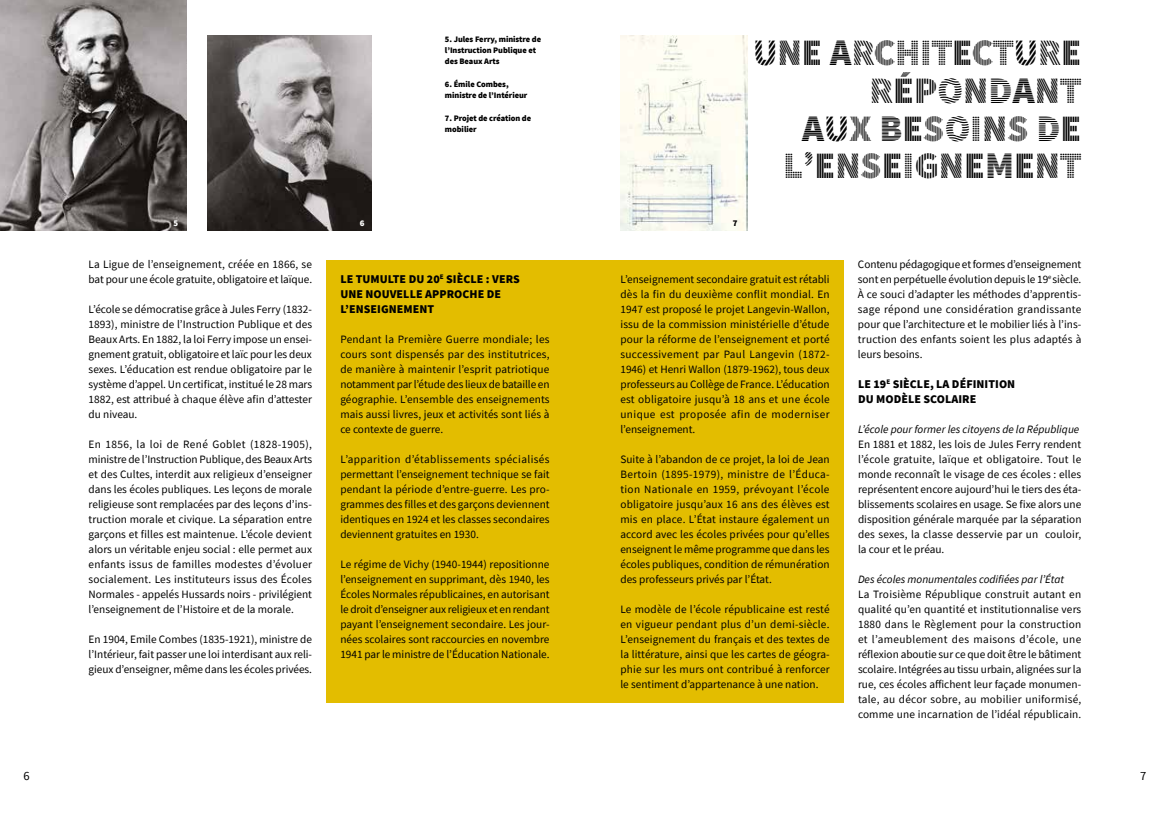
<style>
.page{position:relative;width:1170px;height:826px;background:#fff}
.page>*{position:absolute;margin:0;border:0;box-sizing:border-box;transform-origin:0 0}
.t1{font:900 37.5px/37.5px "Source Sans Pro DISPLAYV2";color:#000;text-align:right}
.t2{font:12.5px "Source Sans Pro";color:#000}
.t3{font:900 11.88px/15px "Source Sans Pro";letter-spacing:.005em;color:#000}
.t4{font:11.25px/15px "Source Sans Pro";color:#000;text-align:justify}
.t5{font:italic 11.25px "Source Sans Pro";color:#000}
.t6{font:900 8.75px "Source Sans Pro";color:#fff}
.t7{font:900 8.75px "Source Sans Pro";color:#000}
.t8{font:900 8.38px/11.2px "Source Sans Pro";letter-spacing:-.005em;color:#000}
</style>
<div class="page">
<div style="left:326px;top:260px;width:517px;height:443px;background:#e3bd00"></div>
<img style="left:620px;top:35px;width:127px;height:195px">
<img style="left:0;top:0;width:186px;height:230px">
<img style="left:207px;top:35px;width:164px;height:195px">
<p class="t8" style="left:445px;top:33px;width:98px">5. Jules Ferry, ministre de l’Instruction Publique et des Beaux Arts</p>
<p class="t8" style="left:445px;top:78px;width:84px">6. Émile Combes, ministre de l’Intérieur</p>
<p class="t8" style="left:445px;top:112px;width:88px">7. Projet de création de mobilier</p>
<p class="t6" style="left:173px;top:217px;width:6px">5</p>
<p class="t6" style="left:360px;top:217px;width:6px">6</p>
<p class="t7" style="left:733px;top:217px;width:6px">7</p>
<h1 class="t1" style="left:753px;top:35px;width:330px">UNE ARCHITECTURE<br>RÉPONDANT<br>AUX BESOINS DE<br>L’ENSEIGNEMENT</h1>
<p class="t4" style="left:89px;top:257px;width:225px">La Ligue de l’enseignement, créée en 1866, se bat pour une école gratuite, obligatoire et laïque.</p>
<p class="t4" style="left:89px;top:302px;width:225px">L’école se démocratise grâce à Jules Ferry (1832- 1893), ministre de l’Instruction Publique et des Beaux Arts. En 1882, la loi Ferry impose un ensei&shy;gnement gratuit, obligatoire et laïc pour les deux sexes. L’éducation est rendue obligatoire par le système d’appel. Un certificat, institué le 28 mars 1882, est attribué à chaque élève afin d’attester du niveau.</p>
<p class="t4" style="left:89px;top:437px;width:225px">En 1856, la loi de René Goblet (1828-1905), ministre de l’Instruction Publique, des Beaux Arts et des Cultes, interdit aux religieux d’enseigner dans les écoles publiques. Les leçons de morale religieuse sont remplacées par des leçons d’ins&shy;truction morale et civique. La séparation entre garçons et filles est maintenue. L’école devient alors un véritable enjeu social : elle permet aux enfants issus de familles modestes d’évoluer socialement. Les instituteurs issus des Écoles Normales - appelés Hussards noirs - privilégient l’enseignement de l’Histoire et de la morale.</p>
<p class="t4" style="left:89px;top:632px;width:225px">En 1904, Emile Combes (1835-1921), ministre de l’Intérieur, fait passer une loi interdisant aux reli&shy;gieux d’enseigner, même dans les écoles privées.</p>
<p class="t3" style="left:340px;top:271px;width:181px">LE TUMULTE DU 20<sup>E</sup> SIÈCLE : VERS<br>UNE NOUVELLE APPROCHE DE<br>L’ENSEIGNEMENT</p>
<p class="t4" style="left:340px;top:332px;width:211px">Pendant la Première Guerre mondiale; les cours sont dispensés par des institutrices, de manière à maintenir l’esprit patriotique notamment par l’étude des lieux de bataille en géographie. L’ensemble des enseignements mais aussi livres, jeux et activités sont liés à ce contexte de guerre.</p>
<p class="t4" style="left:340px;top:452px;width:211px">L’apparition d’établissements spécialisés permettant l’enseignement technique se fait pendant la période d’entre-guerre. Les pro&shy;grammes des filles et des garçons deviennent identiques en 1924 et les classes secondaires deviennent gratuites en 1930.</p>
<p class="t4" style="left:340px;top:557px;width:211px">Le régime de Vichy (1940-1944) repositionne l’enseignement en supprimant, dès 1940, les Écoles Normales républicaines, en autorisant le droit d’enseigner aux religieux et en rendant payant l’enseignement secondaire. Les jour&shy;nées scolaires sont raccourcies en novembre 1941 par le ministre de l’Éducation Nationale.</p>
<p class="t4" style="left:620px;top:272px;width:211px">L’enseignement secondaire gratuit est rétabli dès la fin du deuxième conflit mondial. En 1947 est proposé le projet Langevin-Wallon, issu de la commission ministérielle d’étude pour la réforme de l’enseignement et porté successivement par Paul Langevin (1872- 1946) et Henri Wallon (1879-1962), tous deux professeurs au Collège de France. L’éducation est obligatoire jusqu’à 18 ans et une école unique est proposée afin de moderniser l’enseignement.</p>
<p class="t4" style="left:620px;top:452px;width:211px">Suite à l’abandon de ce projet, la loi de Jean Bertoin (1895-1979), ministre de l’Éduca&shy;tion Nationale en 1959, prévoyant l’école obligatoire jusqu’aux 16 ans des élèves est mis en place. L’État instaure également un accord avec les écoles privées pour qu’elles enseignent le même programme que dans les écoles publiques, condition de rémunération des professeurs privés par l’État.</p>
<p class="t4" style="left:620px;top:602px;width:211px">Le modèle de l’école républicaine est resté en vigueur pendant plus d’un demi-siècle.<br>L’enseignement du français et des textes de la littérature, ainsi que les cartes de géogra&shy;phie sur les murs ont contribué à renforcer le sentiment d’appartenance à une nation.</p>
<p class="t4" style="left:857px;top:257px;width:225px">Contenu pédagogique et formes d’enseignement sont en perpétuelle évolution depuis le 19<sup>e</sup> siècle.<br>À ce souci d’adapter les méthodes d’apprentis&shy;sage répond une considération grandissante pour que l’architecture et le mobilier liés à l’ins&shy;truction des enfants soient les plus adaptés à leurs besoins.</p>
<p class="t3" style="left:857px;top:376px;width:159px">LE 19<sup>E</sup> SIÈCLE, LA DÉFINITION<br>DU MODÈLE SCOLAIRE</p>
<p class="t5" style="left:857px;top:422px;width:223px">L’école pour former les citoyens de la République</p>
<p class="t4" style="left:857px;top:437px;width:225px">En 1881 et 1882, les lois de Jules Ferry rendent l’école gratuite, laïque et obligatoire. Tout le monde reconnaît le visage de ces écoles : elles représentent encore aujourd’hui le tiers des éta&shy;blissements scolaires en usage. Se fixe alors une disposition générale marquée par la séparation des sexes, la classe desservie par un couloir, la cour et le préau.</p>
<p class="t5" style="left:857px;top:572px;width:207px">Des écoles monumentales codifiées par l’État</p>
<p class="t4" style="left:857px;top:587px;width:225px">La Troisième République construit autant en qualité qu’en quantité et institutionnalise vers 1880 dans le Règlement pour la construction et l’ameublement des maisons d’école, une réflexion aboutie sur ce que doit être le bâtiment scolaire. Intégrées au tissu urbain, alignées sur la rue, ces écoles affichent leur façade monumen&shy;tale, au décor sobre, au mobilier uniformisé, comme une incarnation de l’idéal républicain.</p>
<p class="t2" style="left:23px;top:767px;width:8px">6</p>
<p class="t2" style="left:1140px;top:767px;width:8px">7</p>
</div>
